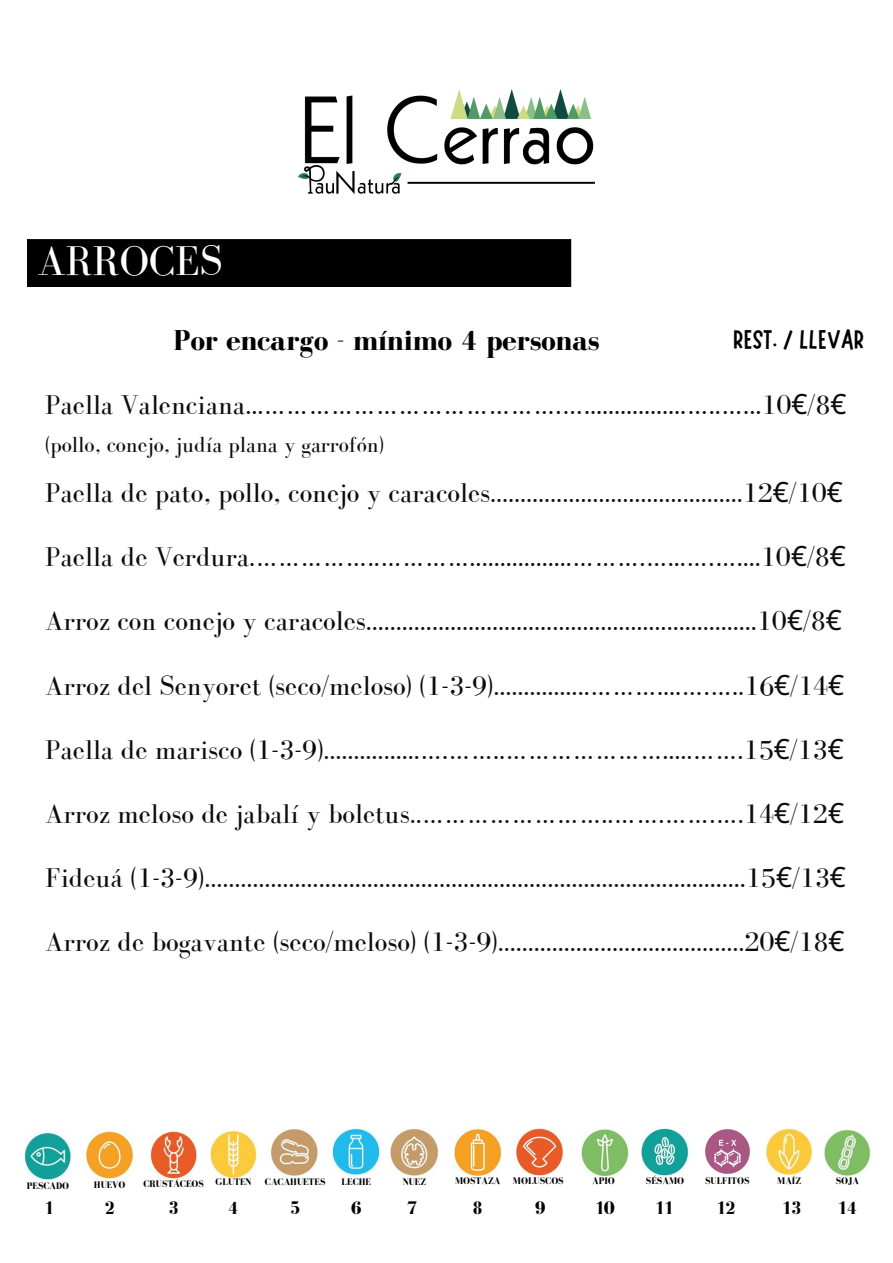
<style>
.page{position:relative;width:893px;height:1263px;background:#fff}
.page>*{position:absolute;margin:0;border:0;box-sizing:border-box;transform-origin:0 0}
.t1{font:42.75px "Bodoni FLF";color:#fff}
.t2{font:700 29.55px "Bodoni FLF";color:#000}
.t3{font:27.97px "Bodoni FLF";color:#0c0d0d}
.t4{font:27px "Marykate";color:#000}
.t5{font:22.5px "Bodoni FLF";color:#0c0d0d}
.t6{font:700 18.75px "Bodoni FLF";letter-spacing:-.1em;color:#000}
.t7{font:700 9.82px "Bodoni FLF";color:#000}
.t8{font:700 9.75px "Bodoni FLF";color:#000}
.s1{font-family:"Noto Sans"}
</style>
<div class="page">
<div style="left:28px;top:239px;width:543px;height:48px;background:#000"></div>
<img style="left:298px;top:89px;width:296px;height:105px">
<img style="left:24px;top:1132px;width:48px;height:48px">
<img style="left:86px;top:1132px;width:47px;height:46px">
<img style="left:150px;top:1132px;width:47px;height:46px">
<img style="left:210px;top:1130px;width:47px;height:47px">
<img style="left:272px;top:1129px;width:46px;height:47px">
<img style="left:333px;top:1128px;width:46px;height:47px">
<img style="left:391px;top:1128px;width:47px;height:47px">
<img style="left:517px;top:1128px;width:46px;height:47px">
<img style="left:641px;top:1128px;width:47px;height:47px">
<img style="left:581px;top:1128px;width:47px;height:47px">
<img style="left:454px;top:1128px;width:47px;height:47px">
<img style="left:766px;top:1128px;width:46px;height:47px">
<img style="left:824px;top:1129px;width:46px;height:46px">
<img style="left:705px;top:1129px;width:45px;height:45px">
<p class="t1" style="left:37px;top:238px;width:187px">ARROCES</p>
<h1 class="t2" style="left:174px;top:324px;width:428px">Por encargo - mínimo 4 personas</h1>
<p class="t4" style="left:733px;top:322px;width:133px">REST. / LLEVAR</p>
<h3 class="t3" style="left:45px;top:390px;width:802px">Paella Valenciana...………………………………….….................…..…...10<span class="s1">€</span>/8<span class="s1">€</span></h3>
<h3 class="t5" style="left:45px;top:432px;width:340px">(pollo, conejo, judía plana y garrofón)</h3>
<h3 class="t3" style="left:45px;top:478px;width:799px">Paella de pato, pollo, conejo y caracoles..........................................12<span class="s1">€</span>/10<span class="s1">€</span></h3>
<h3 class="t3" style="left:45px;top:542px;width:802px">Paella de Verdura.……………..………….................……….…...….…....10<span class="s1">€</span>/8<span class="s1">€</span></h3>
<h3 class="t3" style="left:45px;top:606px;width:798px">Arroz con conejo y caracoles.................................................................10<span class="s1">€</span>/8<span class="s1">€</span></h3>
<h3 class="t3" style="left:45px;top:670px;width:800px">Arroz del Senyoret (seco/meloso) (1-3-9)................………....….…..16<span class="s1">€</span>/14<span class="s1">€</span></h3>
<h3 class="t3" style="left:45px;top:734px;width:800px">Paella de marisco (1-3-9)................….……..………………….....…….15<span class="s1">€</span>/13<span class="s1">€</span></h3>
<h3 class="t3" style="left:45px;top:798px;width:800px">Arroz meloso de jabalí y boletus..……………………..…….…….….14<span class="s1">€</span>/12<span class="s1">€</span></h3>
<h3 class="t3" style="left:45px;top:862px;width:802px">Fideuá (1-3-9)..........................................................................................15<span class="s1">€</span>/13<span class="s1">€</span></h3>
<h3 class="t3" style="left:45px;top:926px;width:800px">Arroz de bogavante (seco/meloso) (1-3-9).........................................20<span class="s1">€</span>/18<span class="s1">€</span></h3>
<h2 class="t8" style="left:27px;top:1181px;width:44px">PESCADO</h2>
<h3 class="t8" style="left:94px;top:1179px;width:33px">HUEVO</h3>
<p class="t8" style="left:143px;top:1178px;width:62px">CRUSTÁCEOS</p>
<p class="t8" style="left:215px;top:1177px;width:38px">GLUTEN</p>
<p class="t8" style="left:265px;top:1177px;width:62px">CACAHUETES</p>
<p class="t8" style="left:342px;top:1177px;width:31px">LECHE</p>
<p class="t8" style="left:403px;top:1176px;width:25px">NUEZ</p>
<p class="t7" style="left:455px;top:1175px;width:47px">MOSTAZA</p>
<p class="t7" style="left:513px;top:1175px;width:52px">MOLUSCOS</p>
<p class="t7" style="left:592px;top:1175px;width:24px">APIO</p>
<p class="t7" style="left:646px;top:1175px;width:40px">SÉSAMO</p>
<p class="t7" style="left:705px;top:1175px;width:46px">SULFITOS</p>
<p class="t7" style="left:777px;top:1175px;width:25px">MAÍZ</p>
<p class="t7" style="left:836px;top:1175px;width:25px">SOJA</p>
<p class="t6" style="left:44px;top:1197px;width:13px">1</p>
<p class="t6" style="left:104px;top:1197px;width:13px">2</p>
<p class="t6" style="left:168px;top:1197px;width:13px">3</p>
<p class="t6" style="left:228px;top:1197px;width:13px">4</p>
<p class="t6" style="left:290px;top:1197px;width:13px">5</p>
<p class="t6" style="left:351px;top:1197px;width:13px">6</p>
<p class="t6" style="left:406px;top:1197px;width:13px">7</p>
<p class="t6" style="left:472px;top:1197px;width:13px">8</p>
<p class="t6" style="left:535px;top:1197px;width:13px">9</p>
<p class="t6" style="left:594px;top:1197px;width:22px">10</p>
<p class="t6" style="left:654px;top:1197px;width:22px">11</p>
<p class="t6" style="left:716px;top:1197px;width:22px">12</p>
<p class="t6" style="left:781px;top:1197px;width:22px">13</p>
<p class="t6" style="left:837px;top:1197px;width:22px">14</p>
</div>
